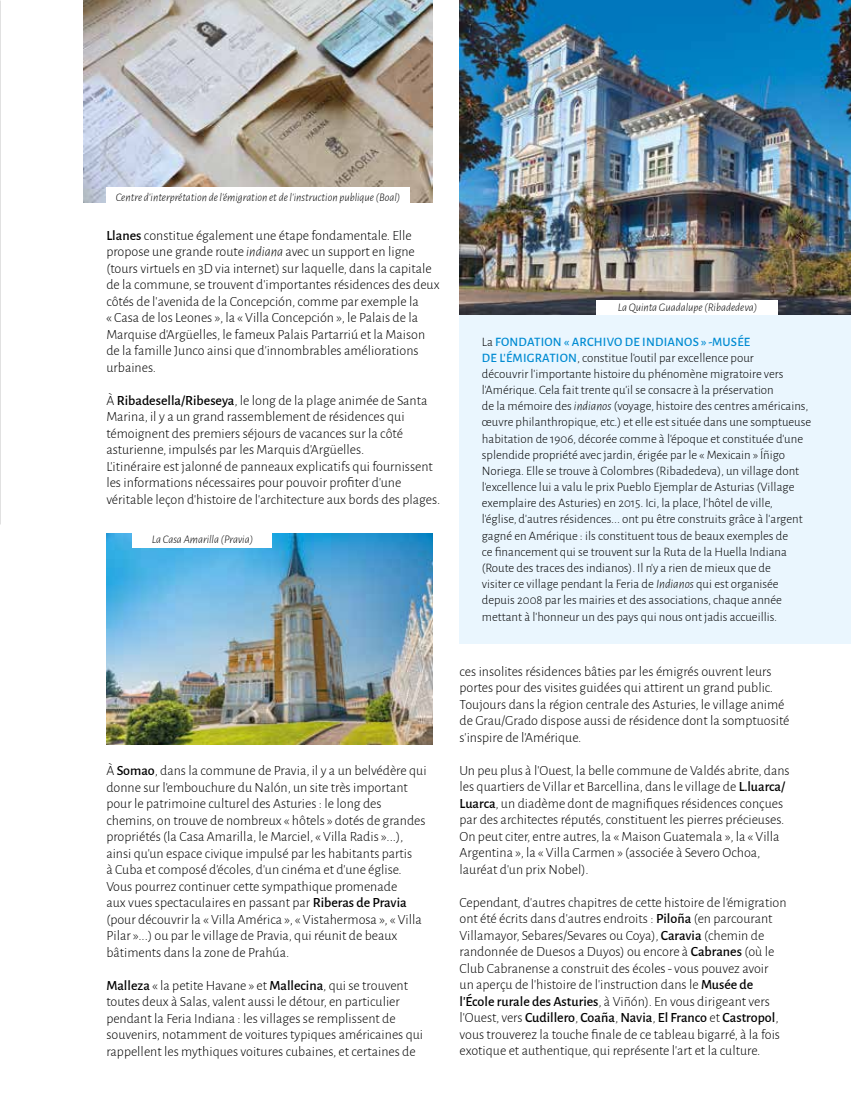
<style>
.page{position:relative;width:851px;height:1106px;background:#fff}
.page>*{position:absolute;margin:0;border:0;box-sizing:border-box;transform-origin:0 0}
.t1{font:300 14.1px/16.5px "Alegreya Sans";color:#000}
.t2{font:300 12.9px/16.2px "Alegreya Sans";color:#000}
.t3{font:italic 300 11.55px "Alegreya Sans";color:#000}
.s1{font-weight:500}
.s2{font-style:italic}
.s3{font-weight:500;color:#008bd2}
</style>
<div class="page">
<div style="left:459px;top:302px;width:391px;height:341px;background:#eaf6fe"></div>
<img style="left:0;top:0;width:1px;height:523px">
<img style="left:106px;top:534px;width:326px;height:210px">
<div style="left:133px;top:533px;width:139px;height:14px;background:#fff"></div>
<img style="left:459px;top:0;width:391px;height:314px">
<img style="left:83px;top:0;width:349px;height:202px">
<div style="left:106px;top:187px;width:303px;height:16px;background:#fff"></div>
<div style="left:596px;top:300px;width:182px;height:14px;background:#fff"></div>
<p class="t3" style="left:116px;top:190px;width:286px">Centre d'interprétation de l’émigration et de l’instruction publique (Boal)</p>
<p class="t1" style="left:106px;top:227px;width:335px"><span class="s1">Llanes</span> constitue également une étape fondamentale. Elle propose une grande route <span class="s2">indiana</span> avec un support en ligne (tours virtuels en 3D via internet) sur laquelle, dans la capitale de la commune, se trouvent d’importantes résidences des deux côtés de l’avenida de la Concepción, comme par exemple la<br>« Casa de los Leones », la « Villa Concepción », le Palais de la Marquise d'Argüelles, le fameux Palais Partarriú et la Maison de la famille Junco ainsi que d’innombrables améliorations urbaines.</p>
<p class="t1" style="left:106px;top:392px;width:335px">À <span class="s1">Ribadesella/Ribeseya</span>, le long de la plage animée de Santa Marina, il y a un grand rassemblement de résidences qui témoignent des premiers séjours de vacances sur la côté asturienne, impulsés par les Marquis d’Argüelles.<br>L’itinéraire est jalonné de panneaux explicatifs qui fournissent les informations nécessaires pour pouvoir profiter d’une véritable leçon d’histoire de l’architecture aux bords des plages.</p>
<p class="t3" style="left:152px;top:532px;width:103px">La Casa Amarilla (Pravia)</p>
<p class="t1" style="left:106px;top:761px;width:321px">À <span class="s1">Somao</span>, dans la commune de Pravia, il y a un belvédère qui donne sur l’embouchure du Nalón, un site très important pour le patrimoine culturel des Asturies : le long des chemins, on trouve de nombreux « hôtels » dotés de grandes propriétés (la Casa Amarilla, le Marciel, « Villa Radis »...), ainsi qu’un espace civique impulsé par les habitants partis<br>à Cuba et composé d’écoles, d’un cinéma et d’une église.<br>Vous pourrez continuer cette sympathique promenade<br>aux vues spectaculaires en passant par <span class="s1">Riberas de Pravia </span>(pour découvrir la « Villa América », « Vistahermosa », « Villa Pilar »...) ou par le village de Pravia, qui réunit de beaux bâtiments dans la zone de Prahúa.</p>
<p class="t1" style="left:106px;top:976px;width:318px"><span class="s1">Malleza</span> « la petite Havane » et <span class="s1">Mallecina</span>, qui se trouvent toutes deux à Salas, valent aussi le détour, en particulier pendant la Feria Indiana : les villages se remplissent de souvenirs, notamment de voitures typiques américaines qui rappellent les mythiques voitures cubaines, et certaines de</p>
<p class="t3" style="left:617px;top:300px;width:141px">La Quinta Guadalupe (Ribadedeva)</p>
<p class="t2" style="left:482px;top:333px;width:331px">La <span class="s3">FONDATION « ARCHIVO DE INDIANOS » -MUSÉE<br>DE L’ÉMIGRATION</span>, constitue l’outil par excellence pour<br>découvrir l’importante histoire du phénomène migratoire vers l’Amérique. Cela fait trente qu’il se consacre à la préservation<br>de la mémoire des <span class="s2">indianos</span> (voyage, histoire des centres américains, œuvre philanthropique, etc.) et elle est située dans une somptueuse habitation de 1906, décorée comme à l’époque et constituée d’une splendide propriété avec jardin, érigée par le « Mexicain » Íñigo Noriega. Elle se trouve à Colombres (Ribadedeva), un village dont l’excellence lui a valu le prix Pueblo Ejemplar de Asturias (Village exemplaire des Asturies) en 2015. Ici, la place, l’hôtel de ville,<br>l’église, d’autres résidences... ont pu être construits grâce à l’argent gagné en Amérique : ils constituent tous de beaux exemples de<br>ce financement qui se trouvent sur la Ruta de la Huella Indiana (Route des traces des indianos). Il n’y a rien de mieux que de<br>visiter ce village pendant la Feria de <span class="s2">Indianos</span> qui est organisée depuis 2008 par les mairies et des associations, chaque année mettant à l’honneur un des pays qui nous ont jadis accueillis.</p>
<p class="t1" style="left:459px;top:662px;width:331px">ces insolites résidences bâties par les émigrés ouvrent leurs portes pour des visites guidées qui attirent un grand public.<br>Toujours dans la région centrale des Asturies, le village animé de Grau/Grado dispose aussi de résidence dont la somptuosité s’inspire de l’Amérique.</p>
<p class="t1" style="left:459px;top:761px;width:331px">Un peu plus à l’Ouest, la belle commune de Valdés abrite, dans les quartiers de Villar et Barcellina, dans le village de <span class="s1">L.luarca/ Luarca</span>, un diadème dont de magnifiques résidences conçues par des architectes réputés, constituent les pierres précieuses.<br>On peut citer, entre autres, la « Maison Guatemala », la « Villa Argentina », la « Villa Carmen » (associée à Severo Ochoa, lauréat d’un prix Nobel).</p>
<p class="t1" style="left:459px;top:893px;width:328px">Cependant, d’autres chapitres de cette histoire de l’émigration ont été écrits dans d’autres endroits : <span class="s1">Piloña</span> (en parcourant Villamayor, Sebares/Sevares ou Coya), <span class="s1">Caravia</span> (chemin de randonnée de Duesos a Duyos) ou encore à <span class="s1">Cabranes</span> (où le Club Cabranense a construit des écoles - vous pouvez avoir<br>un aperçu de l’histoire de l’instruction dans le <span class="s1">Musée de l’École rurale des Asturies</span>, à Viñón). En vous dirigeant vers l’Ouest, vers <span class="s1">Cudillero</span>, <span class="s1">Coaña</span>, <span class="s1">Navia</span>, <span class="s1">El Franco</span> et <span class="s1">Castropol</span>, vous trouverez la touche finale de ce tableau bigarré, à la fois exotique et authentique, qui représente l’art et la culture.</p>
</div>
